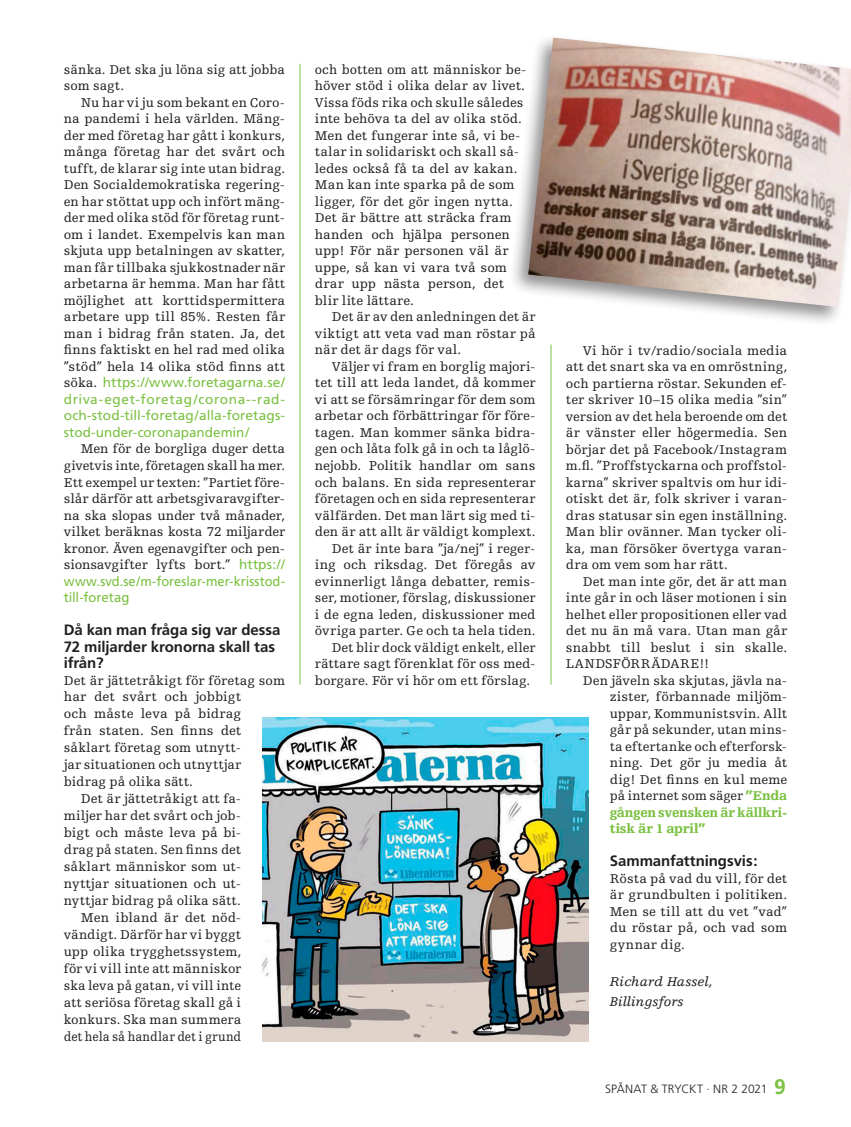
<style>
.page{position:relative;width:851px;height:1127px;background:#fff}
.page>*{position:absolute;margin:0;border:0;box-sizing:border-box;transform-origin:0 0}
.t1{font:700 15px/16.5px "Frutiger";letter-spacing:-.005em;color:#231f20}
.t2{font:13.5px/16.5px "Egyptienne F";letter-spacing:.005em;color:#231f20;text-align:justify}
.t3{font:13.5px/16.5px "Frutiger";color:#7bc142;text-align:justify}
.t4{font:13.5px/16.5px "Frutiger";color:#7bc142;scale:.96 1}
.t5{font:italic 13.5px/20.4px "Egyptienne F";letter-spacing:.01em;color:#231f20}
.t6{font:13.5px "Egyptienne F";letter-spacing:.005em;color:#231f20;scale:.92 1}
.t7{font:300 12px "Frutiger";letter-spacing:-.01em;color:#231f20}
.s1{font-family:"Egyptienne F";color:#231f20}
.s2{font-family:"Frutiger";color:#7bc142}
.s3{font-weight:900;color:#7bc142}
.s4{font-weight:700;font-size:21px;color:#7bc142}
</style>
<div class="page">
<hr style="left:299px;top:64px;width:1px;height:621px;background:#7bc142">
<hr style="left:550px;top:344px;width:1px;height:341px;background:#7bc142">
<div style="left:508px;top:33px;width:342px;height:294px;background:#231f20;opacity:.5"></div>
<img style="left:528px;top:38px;width:322px;height:269px">
<img style="left:262px;top:718px;width:326px;height:324px">
<p class="t2" style="left:64px;top:61px;width:223px">sänka. Det ska ju löna sig att jobba som sagt.</p>
<p class="t2" style="left:64px;top:94px;width:223px;text-indent:17px">Nu har vi ju som bekant en Coro&shy;na pandemi i hela världen. Mäng&shy;der med företag har gått i konkurs, många företag har det svårt och tufft, de klarar sig inte utan bidrag.<br>Den Socialdemokratiska regering&shy;en har stöttat upp och infört mäng&shy;der med olika stöd för företag runt&shy;om i landet. Exempelvis kan man skjuta upp betalningen av skatter, man får tillbaka sjukkostnader när arbetarna är hemma. Man har fått möjlighet att korttidspermittera arbetare upp till 85%. Resten får man i bidrag från staten. Ja, det finns faktiskt en hel rad med olika ”stöd” hela 14 olika stöd finns att</p>
<p class="t3" style="left:64px;top:374px;width:223px"><span class="s1">söka.</span> https://www.foretagarna.se/ driva-eget-foretag/corona--rad&shy;och-stod-till-foretag/alla-foretags&shy;stod-under-coronapandemin/</p>
<p class="t2" style="left:64px;top:441px;width:223px;text-indent:17px">Men för de borgliga duger detta givetvis inte, företagen skall ha mer.<br>Ett exempel ur texten: ”Partiet före&shy;slår därför att arbetsgivaravgifter&shy;na ska slopas under två månader, vilket beräknas kosta 72 miljarder kronor. Även egenavgifter och pen&shy;sionsavgifter lyfts bort.” <span class="s2">https://</span></p>
<p class="t4" style="left:64px;top:572px;width:232px">www.svd.se/m-foreslar-mer-krisstod&shy;till-foretag</p>
<p class="t1" style="left:64px;top:621px;width:218px">Då kan man fråga sig var dessa<br>72 miljarder kronorna skall tas ifrån?</p>
<p class="t2" style="left:64px;top:672px;width:223px">Det är jättetråkigt för företag som</p>
<p class="t2" style="left:64px;top:688px;width:179px">har det svårt och jobbigt</p>
<p class="t2" style="left:64px;top:705px;width:179px">och måste leva på bidrag</p>
<p class="t2" style="left:64px;top:722px;width:179px">från staten. Sen finns det</p>
<p class="t2" style="left:64px;top:739px;width:179px">såklart företag som utnytt-</p>
<p class="t2" style="left:64px;top:756px;width:179px">jar situationen och utnyttjar</p>
<p class="t2" style="left:64px;top:773px;width:131px">bidrag på olika sätt.</p>
<p class="t2" style="left:81px;top:790px;width:162px">Det är jättetråkigt att fa-</p>
<p class="t2" style="left:64px;top:807px;width:179px">miljer har det svårt och job-</p>
<p class="t2" style="left:64px;top:824px;width:179px">bigt och måste leva på bi-</p>
<p class="t2" style="left:64px;top:841px;width:179px">drag på staten. Sen finns det</p>
<p class="t2" style="left:64px;top:858px;width:179px">såklart människor som ut-</p>
<p class="t2" style="left:64px;top:875px;width:179px">nyttjar situationen och ut-</p>
<p class="t2" style="left:64px;top:892px;width:179px">nyttjar bidrag på olika sätt.</p>
<p class="t2" style="left:81px;top:909px;width:162px">Men ibland är det nöd-</p>
<p class="t2" style="left:64px;top:926px;width:179px">vändigt. Därför har vi byggt</p>
<p class="t2" style="left:64px;top:943px;width:179px">upp olika trygghetssystem,</p>
<p class="t2" style="left:64px;top:960px;width:179px">för vi vill inte att människor</p>
<p class="t2" style="left:64px;top:977px;width:179px">ska leva på gatan, vi vill inte</p>
<p class="t2" style="left:64px;top:994px;width:179px">att seriösa företag skall gå i</p>
<p class="t2" style="left:64px;top:1011px;width:179px">konkurs. Ska man summera</p>
<p class="t6" style="left:64px;top:1029px;width:194px">det hela så handlar det i grund</p>
<p class="t2" style="left:315px;top:61px;width:213px;text-align:left">och botten om att människor be&shy;höver stöd i olika delar av livet.<br>Vissa föds rika och skulle således inte behöva ta del av olika stöd.<br>Men det fungerar inte så, vi be&shy;talar in solidariskt och skall så&shy;ledes också få ta del av kakan.<br>Man kan inte sparka på de som ligger, för det gör ingen nytta.<br>Det är bättre att sträcka fram handen och hjälpa personen upp! För när personen väl är uppe, så kan vi vara två som drar upp nästa person, det blir lite lättare.</p>
<p class="t2" style="left:315px;top:309px;width:222px;text-indent:17px">Det är av den anledningen det är viktigt att veta vad man röstar på när det är dags för val.</p>
<p class="t2" style="left:332px;top:358px;width:205px">Väljer vi fram en borglig majori-</p>
<p class="t2" style="left:315px;top:375px;width:222px">tet till att leda landet, då kommer</p>
<p class="t2" style="left:315px;top:391px;width:222px">vi att se försämringar för dem som</p>
<p class="t2" style="left:315px;top:408px;width:222px">arbetar och förbättringar för före-</p>
<p class="t2" style="left:315px;top:424px;width:222px">tagen. Man kommer sänka bidra-</p>
<p class="t2" style="left:315px;top:441px;width:222px">gen och låta folk gå in och ta låglö-</p>
<p class="t2" style="left:315px;top:457px;width:222px">nejobb. Politik handlar om sans</p>
<p class="t2" style="left:315px;top:474px;width:222px">och balans. En sida representerar</p>
<p class="t2" style="left:315px;top:490px;width:222px">företagen och en sida representerar</p>
<p class="t2" style="left:315px;top:507px;width:222px">välfärden. Det man lärt sig med ti-</p>
<p class="t2" style="left:315px;top:523px;width:222px">den är att allt är väldigt komplext.</p>
<p class="t2" style="left:332px;top:540px;width:205px">Det är inte bara ”ja/nej” i reger-</p>
<p class="t2" style="left:315px;top:556px;width:222px">ing och riksdag. Det föregås av</p>
<p class="t2" style="left:315px;top:573px;width:222px">evinnerligt långa debatter, remis-</p>
<p class="t2" style="left:315px;top:589px;width:222px">ser, motioner, förslag, diskussioner</p>
<p class="t2" style="left:315px;top:606px;width:222px">i de egna leden, diskussioner med</p>
<p class="t2" style="left:315px;top:622px;width:222px">övriga parter. Ge och ta hela tiden.</p>
<p class="t2" style="left:332px;top:639px;width:205px">Det blir dock väldigt enkelt, eller</p>
<p class="t2" style="left:315px;top:655px;width:222px">rättare sagt förenklat för oss med-</p>
<p class="t2" style="left:315px;top:672px;width:217px">borgare. För vi hör om ett förslag.</p>
<p class="t2" style="left:566px;top:342px;width:223px;text-indent:17px">Vi hör i tv/radio/sociala media att det snart ska va en omröstning, och partierna röstar. Sekunden ef&shy;ter skriver 10–15 olika media ”sin” version av det hela beroende om det är vänster eller högermedia. Sen börjar det på Facebook/Instagram m.fl. ”Proffstyckarna och proffstol&shy;karna” skriver spaltvis om hur idi&shy;otiskt det är, folk skriver i varan&shy;dras statusar sin egen inställning.<br>Man blir ovänner. Man tycker oli&shy;ka, man försöker övertyga varan&shy;dra om vem som har rätt.</p>
<p class="t2" style="left:566px;top:573px;width:223px;text-indent:17px">Det man inte gör, det är att man inte går in och läser motionen i sin helhet eller propositionen eller vad det nu än må vara. Utan man går snabbt till beslut i sin skalle.<br>LANDSFÖRRÄDARE!!</p>
<p class="t2" style="left:609px;top:672px;width:179px;text-indent:-27px">Den jäveln ska skjutas, jävla na&shy;zister, förbannade miljöm&shy;uppar, Kommunistsvin. Allt går på sekunder, utan mins&shy;ta eftertanke och efterforsk&shy;ning. Det gör ju media åt dig! Det finns en kul meme på internet som säger <span class="s3">”Enda gången svensken är källkri&shy;tisk är 1 april”</span></p>
<p class="t1" style="left:609px;top:852px;width:149px">Sammanfattningsvis:</p>
<p class="t2" style="left:609px;top:870px;width:179px">Rösta på vad du vill, för det är grundbulten i politiken.<br>Men se till att du vet ”vad” du röstar på, och vad som gynnar dig.</p>
<p class="t5" style="left:609px;top:971px;width:104px">Richard Hassel,<br>Billingsfors</p>
<p class="t7" style="left:605px;top:1082px;width:182px">SPÅNAT &amp; TRYCKT · NR 2 2021 <span class="s4">9</span></p>
</div>
